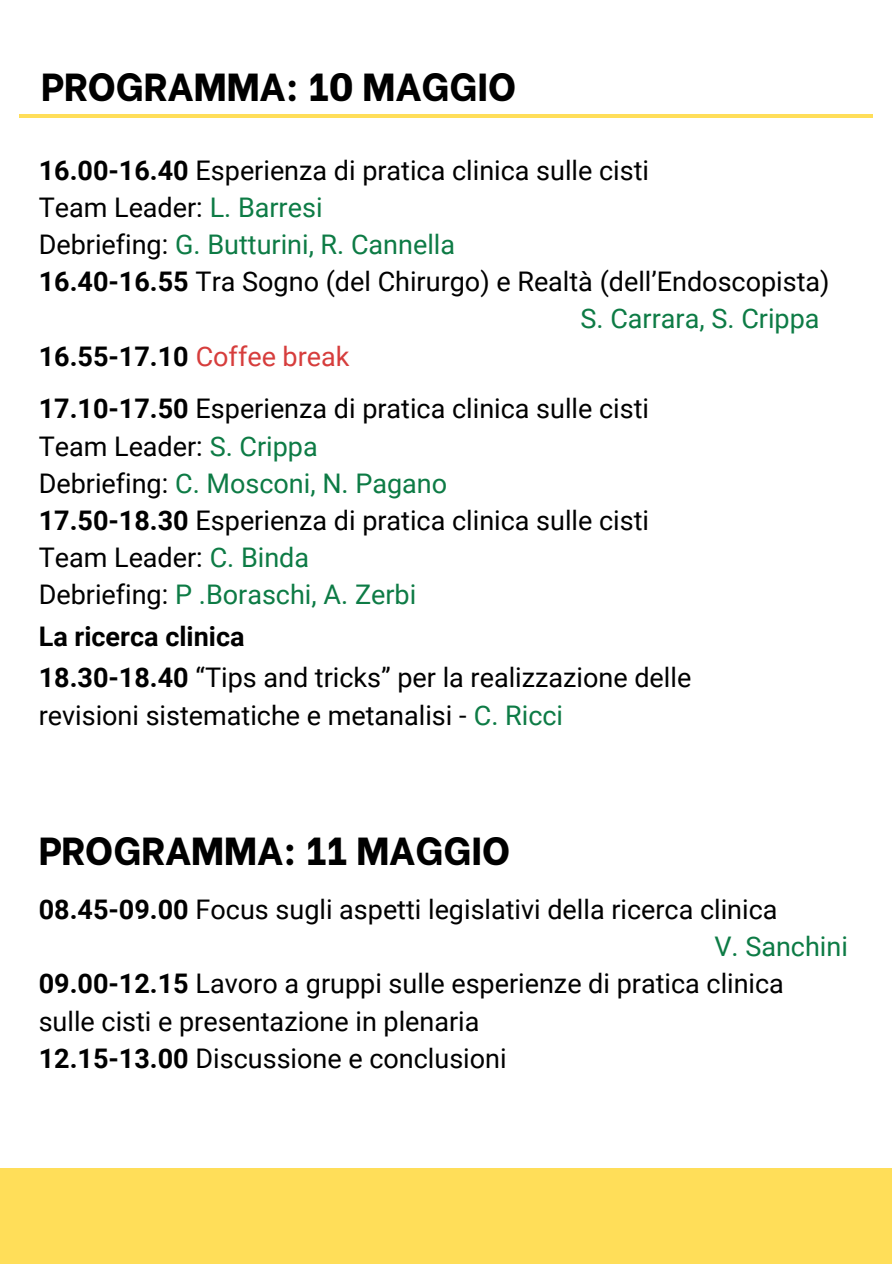
<style>
.page{position:relative;width:894px;height:1264px;background:#fff}
.page>*{position:absolute;margin:0;border:0;box-sizing:border-box;transform-origin:0 0}
.t1{font:800 39px "Be Vietnam";color:#000}
.t2{font:27px "Roboto";color:#000}
.t3{font:27px "Roboto";color:#0d7b45}
.t4{font:700 27px "Roboto";color:#000}
.s1{font-weight:700}
.s2{color:#0d7b45}
.s3{color:#000}
.s4{font-weight:400;color:#d63d3c}
</style>
<div class="page">
<hr style="left:19px;top:114px;width:852px;height:4px;background:#ffde59">
<div style="left:0;top:1168px;width:891px;height:95px;background:#ffde59"></div>
<h1 class="t1" style="left:41px;top:54px;width:476px">PROGRAMMA: 10 MAGGIO</h1>
<p class="t2" style="left:39px;top:155px;width:611px"><span class="s1">16.00-16.40</span> Esperienza di pratica clinica sulle cisti</p>
<p class="t2" style="left:39px;top:192px;width:285px">Team Leader: <span class="s2">L. Barresi</span></p>
<p class="t3" style="left:39px;top:229px;width:418px"><span class="s3">Debriefing:</span> G. Butturini, R. Cannella</p>
<p class="t2" style="left:39px;top:266px;width:792px"><span class="s1">16.40-16.55</span> Tra Sogno (del Chirurgo) e Realtà (dell’Endoscopista)</p>
<p class="t3" style="left:580px;top:303px;width:240px">S. Carrara, S. Crippa</p>
<p class="t4" style="left:39px;top:340px;width:312px">16.55-17.10 <span class="s4">Coffee break</span></p>
<p class="t2" style="left:39px;top:393px;width:611px"><span class="s1">17.10-17.50</span> Esperienza di pratica clinica sulle cisti</p>
<p class="t2" style="left:39px;top:430px;width:280px">Team Leader: <span class="s2">S. Crippa</span></p>
<p class="t3" style="left:39px;top:468px;width:410px"><span class="s3">Debriefing:</span> C. Mosconi, N. Pagano</p>
<p class="t2" style="left:39px;top:505px;width:611px"><span class="s1">17.50-18.30</span> Esperienza di pratica clinica sulle cisti</p>
<p class="t2" style="left:39px;top:542px;width:272px">Team Leader: <span class="s2">C. Binda</span></p>
<p class="t3" style="left:39px;top:579px;width:379px"><span class="s3">Debriefing:</span> P .Boraschi, A. Zerbi</p>
<p class="t4" style="left:39px;top:621px;width:207px">La ricerca clinica</p>
<p class="t2" style="left:39px;top:662px;width:654px"><span class="s1">18.30-18.40</span> “Tips and tricks” per la realizzazione delle</p>
<p class="t2" style="left:39px;top:699px;width:525px">revisioni sistematiche e metanalisi - <span class="s2">C. Ricci</span></p>
<p class="t1" style="left:39px;top:818px;width:473px">PROGRAMMA: 11 MAGGIO</p>
<h1 class="t2" style="left:39px;top:894px;width:740px"><span class="s1">08.45-09.00</span> Focus sugli aspetti legislativi della ricerca clinica</h1>
<p class="t3" style="left:714px;top:931px;width:135px">V. Sanchini</p>
<p class="t2" style="left:39px;top:968px;width:746px"><span class="s1">09.00-12.15</span> Lavoro a gruppi sulle esperienze di pratica clinica</p>
<p class="t2" style="left:39px;top:1005px;width:442px">sulle cisti e presentazione in plenaria</p>
<p class="t2" style="left:39px;top:1042px;width:469px"><span class="s1">12.15-13.00</span> Discussione e conclusioni</p>
</div>
